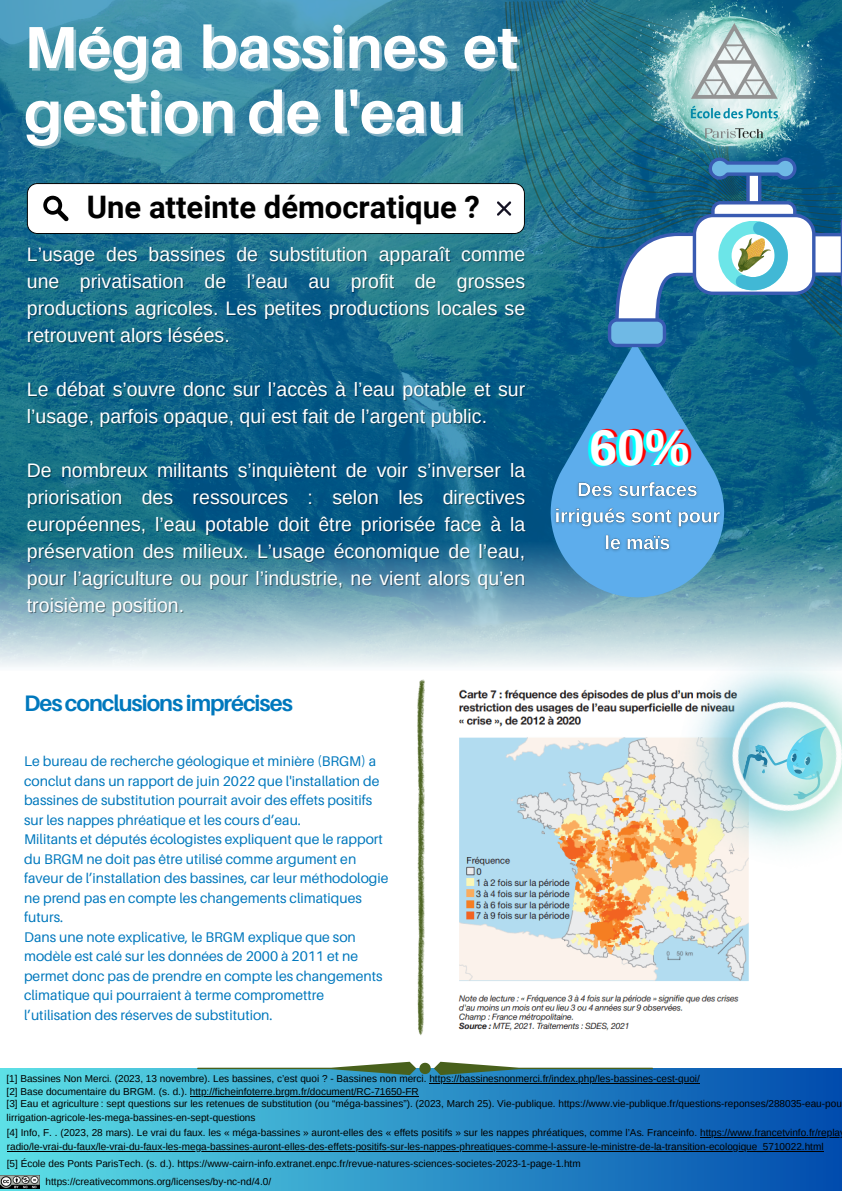
<style>
.page{position:relative;width:842px;height:1191px;background:#fff}
.page>*{position:absolute;margin:0;border:0;box-sizing:border-box;transform-origin:0 0}
.t1{font:700 59.3px/65.1px "Aileron";color:#fff}
.t2{font:700 50px "Arimo";color:#f00}
.t3{font:700 31px "Roboto";color:#000}
.t4{font:700 22.4px "Aileron";letter-spacing:-.045em;color:#0078bd}
.t5{font:19.5px/27px "Arimo";color:#fff;text-align:justify}
.t6{font:14px/19.5px "Aileron";color:#0078bd}
.t7{font:10px/13.5px "Arimo";color:#000}
</style>
<div class="page">
<img style="left:0;top:0;width:842px;height:541px">
<svg style="left:541px;top:1px;width:72px;height:271px;background:#237389"></svg>
<svg style="left:546px;top:1px;width:296px;height:264px;background:#217188"></svg>
<svg style="left:558px;top:0;width:55px;height:244px;background:#257487"></svg>
<svg style="left:574px;top:0;width:267px;height:215px;background:#1d6b84"></svg>
<svg style="left:578px;top:0;width:263px;height:210px;background:#1d6b83"></svg>
<svg style="left:582px;top:0;width:259px;height:206px;background:#1b6a84"></svg>
<svg style="left:586px;top:0;width:255px;height:201px;background:#166682"></svg>
<div style="left:0;top:1068px;width:842px;height:122px;background:linear-gradient(to right,#5cdee4,#014bad)"></div>
<svg style="left:0;top:541px;width:842px;height:126px;background:#82afbf"></svg>
<img style="left:632px;top:0;width:196px;height:166px">
<img style="left:686px;top:19px;width:97px;height:123px">
<svg style="left:546px;top:342px;width:190px;height:267px;background:#3a89b6"></svg>
<div style="left:748px;top:171px;width:12px;height:38px;background:#fff;border-radius:3px"></div>
<div style="left:746px;top:170px;width:15px;height:41px;border:3px solid #395bb2;border-radius:3px"></div>
<div style="left:713px;top:203px;width:82px;height:25px;background:#fff;border-radius:8px"></div>
<div style="left:711px;top:201px;width:85px;height:29px;border:3px solid #395bb2;border-radius:8px"></div>
<svg style="left:610px;top:320px;width:54px;height:25px"></svg>
<div style="left:608px;top:318px;width:58px;height:29px;border:3px solid #395bb2;border-radius:8px"></div>
<svg style="left:707px;top:157px;width:91px;height:24px;background:#417eb5"></svg>
<svg style="left:613px;top:214px;width:229px;height:132px"></svg>
<img style="left:739px;top:239px;width:31px;height:33px">
<svg style="left:417px;top:679px;width:8px;height:357px"></svg>
<svg style="left:197px;top:1061px;width:456px;height:13px"></svg>
<img style="left:0;top:1174px;width:40px;height:14px">
<img style="left:458px;top:689px;width:291px;height:342px">
<img style="left:656px;top:624px;width:186px;height:264px">
<svg style="left:27px;top:183px;width:498px;height:51px"></svg>
<img style="left:550px;top:476px;width:175px;height:80px">
<hr style="left:429px;top:1083px;width:271px;height:1px;background:#000">
<hr style="left:190px;top:1095px;width:229px;height:1px;background:#000">
<hr style="left:700px;top:1136px;width:142px;height:1px;background:#000">
<hr style="left:7px;top:1150px;width:816px;height:1px;background:#000">
<p class="t1" style="left:24px;top:13px;width:496px">Méga bassines et gestion de l'eau</p>
<p class="t3" style="left:87px;top:189px;width:395px">Une atteinte démocratique ?</p>
<p class="t5" style="left:27px;top:241px;width:500px">L’usage des bassines de substitution apparaît comme une privatisation de l’eau au profit de grosses productions agricoles. Les petites productions locales se retrouvent alors lésées.</p>
<p class="t5" style="left:27px;top:376px;width:500px">Le débat s’ouvre donc sur l’accès à l’eau potable et sur l’usage, parfois opaque, qui est fait de l’argent public.</p>
<p class="t5" style="left:27px;top:457px;width:500px">De nombreux militants s’inquiètent de voir s’inverser la priorisation des ressources : selon les directives européennes, l’eau potable doit être priorisée face à la préservation des milieux. L’usage économique de l’eau, pour l’agriculture ou pour l’industrie, ne vient alors qu’en troisième position.</p>
<p class="t4" style="left:24px;top:688px;width:270px">Desconclusionsimprécises</p>
<p class="t6" style="left:24px;top:751px;width:357px">Le bureau de recherche géologique et minière (BRGM) a conclut dans un rapport de juin 2022 que l'installation de bassines de substitution pourrait avoir des effets positifs sur les nappes phréatique et les cours d’eau.</p>
<p class="t6" style="left:24px;top:829px;width:366px">Militants et députés écologistes expliquent que le rapport du BRGM ne doit pas être utilisé comme argument en faveur de l’installation des bassines, car leur méthodologie ne prend pas en compte les changements climatiques futurs.</p>
<p class="t6" style="left:24px;top:926px;width:360px">Dans une note explicative, le BRGM explique que son modèle est calé sur les données de 2000 à 2011 et ne permet donc pas de prendre en compte les changements climatique qui pourraient à terme compromettre l’utilisation des réserves de substitution.</p>
<p class="t2" style="left:592px;top:419px;width:102px">60%</p>
<p class="t7" style="left:6px;top:1072px;width:695px">[1] Bassines Non Merci. (2023, 13 novembre). Les bassines, c’est quoi ? - Bassines non merci. https://bassinesnonmerci.fr/index.php/les-bassines-cest-quoi/</p>
<p class="t7" style="left:7px;top:1084px;width:414px">[2] Base documentaire du BRGM. (s. d.). http://ficheinfoterre.brgm.fr/document/RC-71650-FR</p>
<p class="t7" style="left:7px;top:1126px;width:835px">[4] Info, F. . (2023, 28 mars). Le vrai du faux. les « méga-bassines » auront-elles des « effets positifs » sur les nappes phréatiques, comme l’As. Franceinfo. https://www.francetvinfo.fr/repla radio/le-vrai-du-faux/le-vrai-du-faux-les-mega-bassines-auront-elles-des-effets-positifs-sur-les-nappes-phreatiques-comme-l-assure-le-ministre-de-la-transition-ecologique_5710022.html</p>
<p class="t7" style="left:7px;top:1156px;width:575px">[5] École des Ponts ParisTech. (s. d.). https://www-cairn-info.extranet.enpc.fr/revue-natures-sciences-societes-2023-1-page-1.htm</p>
<p class="t7" style="left:46px;top:1174px;width:227px">https://creativecommons.org/licenses/by-nc-nd/4.0/</p>
<p class="t7" style="left:7px;top:1097px;width:837px">[3] Eau et agriculture : sept questions sur les retenues de substitution (ou “méga-bassines”). (2023, March 25). Vie-publique. https://www.vie-publique.fr/questions-reponses/288035-eau-pou lirrigation-agricole-les-mega-bassines-en-sept-questions</p>
</div>
